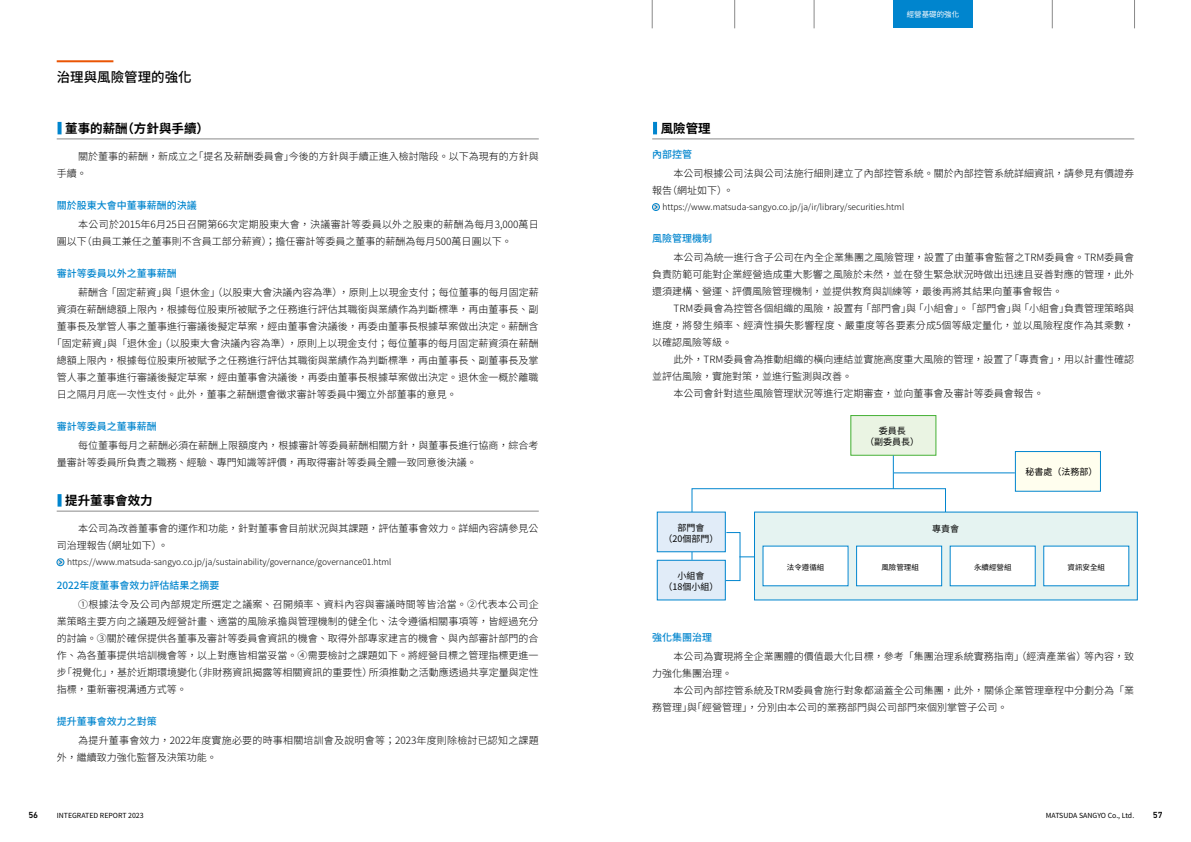
<style>
.page{position:relative;width:1191px;height:842px;background:#fff}
.page>*{position:absolute;margin:0;border:0;box-sizing:border-box;transform-origin:0 0}
.t1{font:500 13.5px "Noto Sans CJ Ktc";color:#000}
.t2{font:700 12.5px "Noto Sans CJ Ktc";color:#000}
.t3{font:300 10px/17px "Noto Sans CJ Ktc";color:#000}
.t4{font:500 10px "Noto Sans CJ Ktc";color:#0085ce}
.t5{font:300 10px/17px "Noto Sans CJ Ktc";letter-spacing:.02em;color:#000}
.t6{font:9px/11px "Noto Sans CJ Ktc";color:#000;text-align:center}
.t7{font:500 9px "DIN Next LT Pro";color:#000}
.t8{font:300 8.5px "Noto Sans CJ Ktc";color:#000}
.t9{font:7.5px "Noto Sans CJ Ktc";color:#000}
.t10{font:7.5px "Noto Sans CJ Ktc";color:#fff}
.t11{font:7px "Noto Sans CJ Ktc";color:#000}
</style>
<div class="page">
<svg style="left:58px;top:122px;width:4px;height:12px"></svg>
<hr style="left:57px;top:139px;width:482px;height:1px;background:#898989">
<svg style="left:58px;top:494px;width:4px;height:13px"></svg>
<hr style="left:57px;top:511px;width:482px;height:1px;background:#898989">
<div style="left:57px;top:558px;width:7px;height:8px;border:1px solid #0085ce;border-radius:50%"></div>
<svg style="left:59px;top:560px;width:4px;height:5px"></svg>
<hr style="left:57px;top:60px;width:56px;height:2px;background:#ea5504">
<hr style="left:653px;top:122px;width:4px;height:12px;background:#0085ce">
<hr style="left:652px;top:139px;width:482px;height:1px;background:#898989">
<div style="left:652px;top:203px;width:7px;height:8px;border:1px solid #0085ce;border-radius:50%"></div>
<svg style="left:654px;top:205px;width:4px;height:4px"></svg>
<div style="left:754px;top:512px;width:383px;height:88px;background:#e5f3f1"></div>
<div style="left:763px;top:546px;width:85px;height:40px;background:#fff"></div>
<div style="left:856px;top:546px;width:85px;height:40px;background:#fff"></div>
<div style="left:851px;top:416px;width:85px;height:39px;background:#eaf4e3"></div>
<div style="left:850px;top:415px;width:86px;height:40px;border:1px solid #45b035"></div>
<div style="left:1015px;top:451px;width:85px;height:40px;background:#fffeee"></div>
<div style="left:1015px;top:451px;width:85px;height:40px;border:1px solid #0085ce"></div>
<div style="left:950px;top:546px;width:85px;height:40px;background:#fff"></div>
<div style="left:1043px;top:546px;width:85px;height:40px;background:#fff"></div>
<div style="left:657px;top:512px;width:68px;height:40px;background:#e1ecf8"></div>
<div style="left:657px;top:512px;width:68px;height:40px;border:1px solid #0085ce"></div>
<div style="left:657px;top:560px;width:68px;height:40px;background:#e1ecf8"></div>
<div style="left:657px;top:560px;width:68px;height:40px;border:1px solid #0085ce"></div>
<hr style="left:893px;top:455px;width:1px;height:34px;background:#0085ce">
<hr style="left:894px;top:472px;width:120px;height:1px;background:#0085ce">
<svg style="left:691px;top:488px;width:255px;height:93px"></svg>
<svg style="left:652px;top:0;width:1px;height:28px"></svg>
<svg style="left:814px;top:0;width:1px;height:28px"></svg>
<svg style="left:1052px;top:0;width:1px;height:28px"></svg>
<svg style="left:1134px;top:0;width:1px;height:28px"></svg>
<svg style="left:734px;top:0;width:1px;height:28px"></svg>
<div style="left:893px;top:0;width:79px;height:28px;background:#0085ce"></div>
<h1 class="t1" style="left:57px;top:69px;width:136px">治理與風險管理的強化</h1>
<p class="t2" style="left:65px;top:121px;width:145px">董事的薪酬（方針與手續）</p>
<p class="t3" style="left:57px;top:148px;width:483px;text-indent:11px">　關於董事的薪酬，新成立之「提名及薪酬委員會」今後的方針與手續正進入檢討階段。以下為現有的方針與手續。</p>
<p class="t4" style="left:57px;top:200px;width:141px">關於股東大會中董事薪酬的決議</p>
<p class="t3" style="left:57px;top:216px;width:483px;text-indent:11px">　本公司於2015年6月25日召開第66次定期股東大會，決議審計等委員以外之股東的薪酬為每月3,000萬日圓以下（由員工兼任之董事則不含員工部分薪資）；擔任審計等委員之董事的薪酬為每月500萬日圓以下。</p>
<p class="t4" style="left:57px;top:268px;width:121px">審計等委員以外之董事薪酬</p>
<p class="t3" style="left:68px;top:284px;width:472px">　薪酬含「固定薪資」與「退休金」（以股東大會決議內容為準），原則上以現金支付；每位董事的每月固定薪</p>
<p class="t3" style="left:57px;top:301px;width:483px">資須在薪酬總額上限內，根據每位股東所被賦予之任務進行評估其職銜與業績作為判斷標準，再由董事長、副</p>
<p class="t3" style="left:57px;top:318px;width:483px">董事長及掌管人事之董事進行審議後擬定草案，經由董事會決議後，再委由董事長根據草案做出決定。薪酬含</p>
<p class="t3" style="left:52px;top:335px;width:488px">「固定薪資」與「退休金」（以股東大會決議內容為準），原則上以現金支付；每位董事的每月固定薪資須在薪酬</p>
<p class="t3" style="left:57px;top:352px;width:483px">總額上限內，根據每位股東所被賦予之任務進行評估其職銜與業績作為判斷標準，再由董事長、副董事長及掌</p>
<p class="t3" style="left:57px;top:369px;width:483px">管人事之董事進行審議後擬定草案，經由董事會決議後，再委由董事長根據草案做出決定。退休金一概於離職</p>
<p class="t3" style="left:57px;top:386px;width:401px">日之隔月月底一次性支付。此外，董事之薪酬還會徵求審計等委員中獨立外部董事的意見。</p>
<p class="t4" style="left:57px;top:421px;width:101px">審計等委員之董事薪酬</p>
<p class="t3" style="left:57px;top:437px;width:483px;text-indent:11px">　每位董事每月之薪酬必須在薪酬上限額度內，根據審計等委員薪酬相關方針，與董事長進行協商，綜合考量審計等委員所負責之職務、經驗、專門知識等評價，再取得審計等委員全體一致同意後決議。</p>
<p class="t2" style="left:65px;top:494px;width:89px">提升董事會效力</p>
<p class="t3" style="left:57px;top:520px;width:483px;text-indent:11px">　本公司為改善董事會的運作和功能，針對董事會目前狀況與其課題，評估董事會效力。詳細內容請參見公司治理報告（網址如下）。</p>
<p class="t8" style="left:67px;top:557px;width:326px">https://www.matsuda-sangyo.co.jp/ja/sustainability/governance/governance01.html</p>
<p class="t4" style="left:57px;top:580px;width:164px">2022年度董事會效力評估結果之摘要</p>
<p class="t3" style="left:57px;top:596px;width:483px;text-align:justify;text-indent:11px">　①根據法令及公司內部規定所選定之議案、召開頻率、資料內容與審議時間等皆洽當。②代表本公司企業策略主要方向之議題及經營計畫、適當的風險承擔與管理機制的健全化、法令遵循相關事項等，皆經過充分的討論。③關於確保提供各董事及審計等委員會資訊的機會、取得外部專家建言的機會、與內部審計部門的合作、為各董事提供培訓機會等，以上對應皆相當妥當。④需要檢討之課題如下。將經營目標之管理指標更進一步「視覺化」，基於近期環境變化（非財務資訊揭露等相關資訊的重要性）所須推動之活動應透過共享定量與定性指標，重新審視溝通方式等。</p>
<p class="t4" style="left:57px;top:716px;width:101px">提升董事會效力之對策</p>
<p class="t5" style="left:57px;top:732px;width:483px;text-indent:11px">　為提升董事會效力，2022年度實施必要的時事相關培訓會及說明會等；2023年度則除檢討已認知之課題外，繼續致力強化監督及決策功能。</p>
<p class="t10" style="left:906px;top:10px;width:54px">經營基礎的強化</p>
<p class="t2" style="left:660px;top:121px;width:51px">風險管理</p>
<p class="t4" style="left:652px;top:149px;width:41px">內部控管</p>
<p class="t3" style="left:652px;top:165px;width:483px;text-indent:11px">　本公司根據公司法與公司法施行細則建立了內部控管系統。關於內部控管系統詳細資訊，請參見有價證券報告（網址如下）。</p>
<p class="t8" style="left:662px;top:202px;width:243px">https://www.matsuda-sangyo.co.jp/ja/ir/library/securities.html</p>
<p class="t4" style="left:652px;top:233px;width:61px">風險管理機制</p>
<p class="t3" style="left:652px;top:249px;width:483px;text-align:justify;text-indent:11px">　本公司為統一進行含子公司在內全企業集團之風險管理，設置了由董事會監督之TRM委員會。TRM委員會負責防範可能對企業經營造成重大影響之風險於未然，並在發生緊急狀況時做出迅速且妥善對應的管理，此外還須建構、營運、評價風險管理機制，並提供教育與訓練等，最後再將其結果向董事會報告。</p>
<p class="t3" style="left:652px;top:300px;width:483px;text-align:justify;text-indent:11px">　TRM委員會為控管各個組織的風險，設置有「部門會」與「小組會」。「部門會」與「小組會」負責管理策略與進度，將發生頻率、經濟性損失影響程度、嚴重度等各要素分成5個等級定量化，並以風險程度作為其乘數，以確認風險等級。</p>
<p class="t3" style="left:663px;top:351px;width:472px">　此外，TRM委員會為推動組織的橫向連結並實施高度重大風險的管理，設置了「專責會」，用以計畫性確認</p>
<p class="t3" style="left:652px;top:368px;width:201px">並評估風險，實施對策，並進行監測與改善。</p>
<p class="t3" style="left:663px;top:385px;width:382px">　本公司會針對這些風險管理狀況等進行定期審查，並向董事會及審計等委員會報告。</p>
<p class="t6" style="left:663px;top:522px;width:56px">部門會<br>（20個部門）</p>
<p class="t6" style="left:663px;top:570px;width:56px">小組會<br>（18個小組）</p>
<p class="t6" style="left:865px;top:425px;width:55px">委員長<br>（副委員長）</p>
<p class="t6" style="left:1025px;top:466px;width:73px">秘書處（法務部）</p>
<p class="t9" style="left:787px;top:562px;width:39px">法令遵循組</p>
<p class="t9" style="left:881px;top:562px;width:39px">風險管理組</p>
<p class="t6" style="left:932px;top:523px;width:28px">專責會</p>
<p class="t9" style="left:974px;top:562px;width:39px">永續經營組</p>
<p class="t9" style="left:1067px;top:562px;width:39px">資訊安全組</p>
<p class="t4" style="left:652px;top:631px;width:61px">強化集團治理</p>
<p class="t3" style="left:652px;top:648px;width:483px;text-indent:11px">　本公司為實現將全企業團體的價值最大化目標，參考「集團治理系統實務指南」（經濟產業省）等內容，致力強化集團治理。</p>
<p class="t3" style="left:652px;top:682px;width:483px;text-indent:11px">　本公司內部控管系統及TRM委員會施行對象都涵蓋全公司集團，此外，關係企業管理章程中分劃分為「業務管理」與「經營管理」，分別由本公司的業務部門與公司部門來個別掌管子公司。</p>
<p class="t7" style="left:28px;top:809px;width:11px">56</p>
<p class="t11" style="left:57px;top:812px;width:88px">INTEGRATED REPORT 2023</p>
<p class="t11" style="left:1045px;top:812px;width:90px">MATSUDA SANGYO Co., Ltd.</p>
<p class="t7" style="left:1152px;top:809px;width:11px">57</p>
</div>
